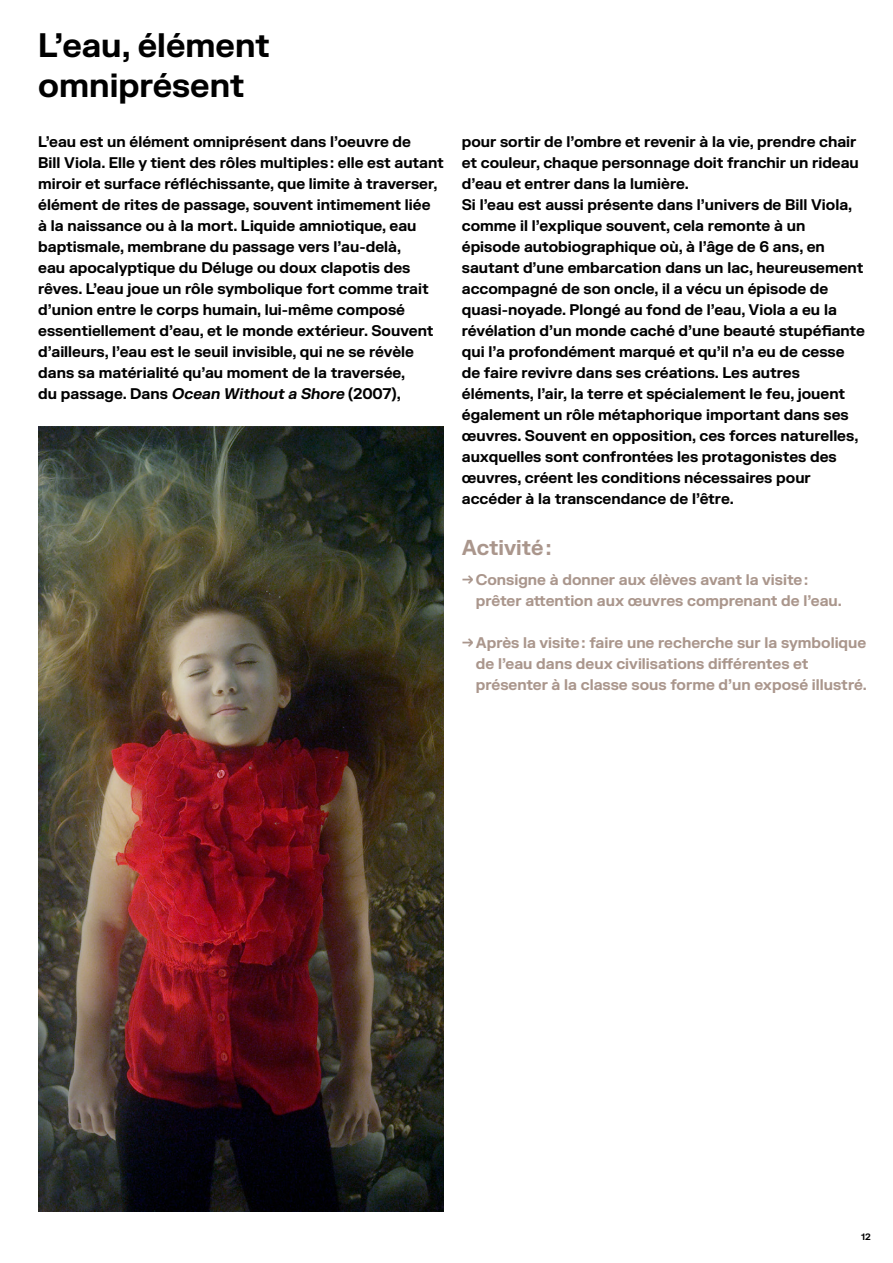
<style>
.page{position:relative;width:893px;height:1263px;background:#fff}
.page>*{position:absolute;margin:0;border:0;box-sizing:border-box;transform-origin:0 0}
.t1{font:700 33px/39.6px "FK Grotesk";color:#000}
.t2{font:700 21px "FK Grotesk";color:#aa968c}
.t3{font:700 15px/21px "FK Grotesk";color:#000}
.t4{font:700 15px/21px "FK Grotesk";color:#aa968c}
.t5{font:700 9px "FK Grotesk";color:#000}
.s1{font-style:italic}
</style>
<div class="page">
<img style="left:38px;top:427px;width:406px;height:785px">
<h1 class="t1" style="left:38px;top:24px;width:233px">L’eau, élément omniprésent</h1>
<p class="t3" style="left:38px;top:131px;width:407px">L’eau est un élément omniprésent dans l’oeuvre de<br>Bill Viola. Elle y tient des rôles multiples: elle est autant miroir et surface réfléchissante, que limite à traverser, élément de rites de passage, souvent intimement liée<br>à la naissance ou à la mort. Liquide amniotique, eau baptismale, membrane du passage vers l’au-delà,<br>eau apocalyptique du Déluge ou doux clapotis des rêves. L’eau joue un rôle symbolique fort comme trait d’union entre le corps humain, lui-même composé essentiellement d’eau, et le monde extérieur. Souvent d’ailleurs, l’eau est le seuil invisible, qui ne se révèle dans sa matérialité qu’au moment de la traversée,<br>du passage. Dans <span class="s1">Ocean Without a Shore</span> (2007),</p>
<p class="t3" style="left:462px;top:131px;width:405px">pour sortir de l’ombre et revenir à la vie, prendre chair et couleur, chaque personnage doit franchir un rideau d’eau et entrer dans la lumière.<br>Si l’eau est aussi présente dans l’univers de Bill Viola, comme il l’explique souvent, cela remonte à un épisode autobiographique où, à l’âge de 6 ans, en sautant d’une embarcation dans un lac, heureusement accompagné de son oncle, il a vécu un épisode de quasi-noyade. Plongé au fond de l’eau, Viola a eu la révélation d’un monde caché d’une beauté stupéfiante qui l’a profondément marqué et qu’il n’a eu de cesse de faire revivre dans ses créations. Les autres éléments, l’air, la terre et spécialement le feu, jouent également un rôle métaphorique important dans ses œuvres. Souvent en opposition, ces forces naturelles, auxquelles sont confrontées les protagonistes des œuvres, créent les conditions nécessaires pour accéder à la transcendance de l’être.</p>
<h2 class="t2" style="left:462px;top:532px;width:91px">Activité:</h2>
<p class="t4" style="left:476px;top:568px;width:368px;text-indent:-14px">→ Consigne à donner aux élèves avant la visite: prêter attention aux œuvres comprenant de l’eau.</p>
<p class="t4" style="left:476px;top:631px;width:392px;text-indent:-14px">→ Après la visite: faire une recherche sur la symbolique de l’eau dans deux civilisations différentes et présenter à la classe sous forme d’un exposé illustré.</p>
<p class="t5" style="left:861px;top:1230px;width:11px">12</p>
</div>
